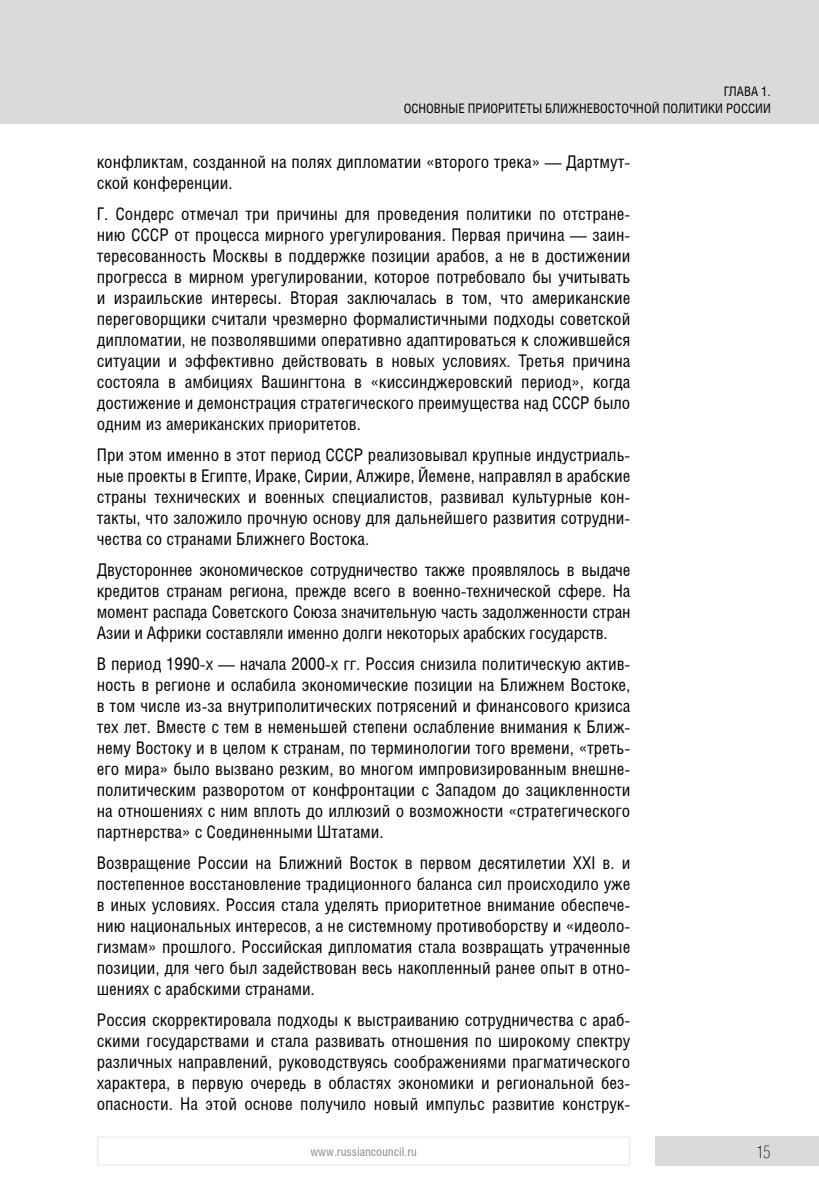
<style>
.page{position:relative;width:819px;height:1191px;background:#fff}
.page>*{position:absolute;margin:0;border:0;box-sizing:border-box;transform-origin:0 0}
.Основной_текст{font:17.5px/21px "Helios Cond";color:#000;text-align:justify}
.t1{font:17.5px "Helios Cond Thin C";color:#000}
.Kolontitul_X_X{font:13.12px/17.5px "Helios Cond";color:#000;text-align:right}
.t2{font:12.25px "Helios Cond";color:#878787}
</style>
<div class="page">
<div style="left:0;top:0;width:819px;height:124px;background:#dadada"></div>
<div style="left:655px;top:1136px;width:164px;height:30px;background:#dadada"></div>
<div style="left:97px;top:1136px;width:533px;height:30px;border:2px solid #ededed"></div>
<p class="Kolontitul_X_X" style="left:404px;top:82px;width:368px">ГЛАВА 1.<br>ОСНОВНЫЕ ПРИОРИТЕТЫ БЛИЖНЕВОСТОЧНОЙ ПОЛИТИКИ РОССИИ</p>
<p class="Основной_текст" style="left:97px;top:151px;width:535px">конфликтам, созданной на полях дипломатии «второго трека» — Дартмут&shy;ской конференции.</p>
<p class="Основной_текст" style="left:97px;top:203px;width:535px">Г. Сондерс отмечал три причины для проведения политики по отстране&shy;нию СССР от процесса мирного урегулирования. Первая причина — заин&shy;тересованность Москвы в поддержке позиции арабов, а не в достижении прогресса в мирном урегулировании, которое потребовало бы учитывать и израильские интересы. Вторая заключалась в том, что американские переговорщики считали чрезмерно формалистичными подходы советской дипломатии, не позволявшими оперативно адаптироваться к сложившейся ситуации и эффективно действовать в новых условиях. Третья причина состояла в амбициях Вашингтона в «киссинджеровский период», когда достижение и демонстрация стратегического преимущества над СССР было одним из американских приоритетов.</p>
<p class="Основной_текст" style="left:97px;top:443px;width:535px">При этом именно в этот период СССР реализовывал крупные индустриаль&shy;ные проекты в Египте, Ираке, Сирии, Алжире, Йемене, направлял в арабские страны технических и военных специалистов, развивал культурные кон&shy;такты, что заложило прочную основу для дальнейшего развития сотрудни&shy;чества со странами Ближнего Востока.</p>
<p class="Основной_текст" style="left:97px;top:558px;width:535px">Двустороннее экономическое сотрудничество также проявлялось в выдаче кредитов странам региона, прежде всего в военно-технической сфере. На момент распада Советского Союза значительную часть задолженности стран Азии и Африки составляли именно долги некоторых арабских государств.</p>
<p class="Основной_текст" style="left:97px;top:652px;width:535px">В период 1990-х — начала 2000-х гг. Россия снизила политическую актив&shy;ность в регионе и ослабила экономические позиции на Ближнем Востоке, в том числе из-за внутриполитических потрясений и финансового кризиса тех лет. Вместе с тем в неменьшей степени ослабление внимания к Ближ&shy;нему Востоку и в целом к странам, по терминологии того времени, «треть&shy;его мира» было вызвано резким, во многом импровизированным внешне&shy;политическим разворотом от конфронтации с Западом до зацикленности на отношениях с ним вплоть до иллюзий о возможности «стратегического партнерства» с Соединенными Штатами.</p>
<p class="Основной_текст" style="left:97px;top:851px;width:535px">Возвращение России на Ближний Восток в первом десятилетии XXI в. и постепенное восстановление традиционного баланса сил происходило уже в иных условиях. Россия стала уделять приоритетное внимание обеспече&shy;нию национальных интересов, а не системному противоборству и «идеоло&shy;гизмам» прошлого. Российская дипломатия стала возвращать утраченные позиции, для чего был задействован весь накопленный ранее опыт в отно&shy;шениях с арабскими странами.</p>
<p class="Основной_текст" style="left:97px;top:1008px;width:535px">Россия скорректировала подходы к выстраиванию сотрудничества с араб&shy;скими государствами и стала развивать отношения по широкому спектру различных направлений, руководствуясь соображениями прагматического характера, в первую очередь в областях экономики и региональной без&shy;опасности. На этой основе получило новый импульс развитие конструк-</p>
<p class="t2" style="left:310px;top:1144px;width:108px">www.russiancouncil.ru</p>
<p class="t1" style="left:756px;top:1142px;width:16px">15</p>
</div>
